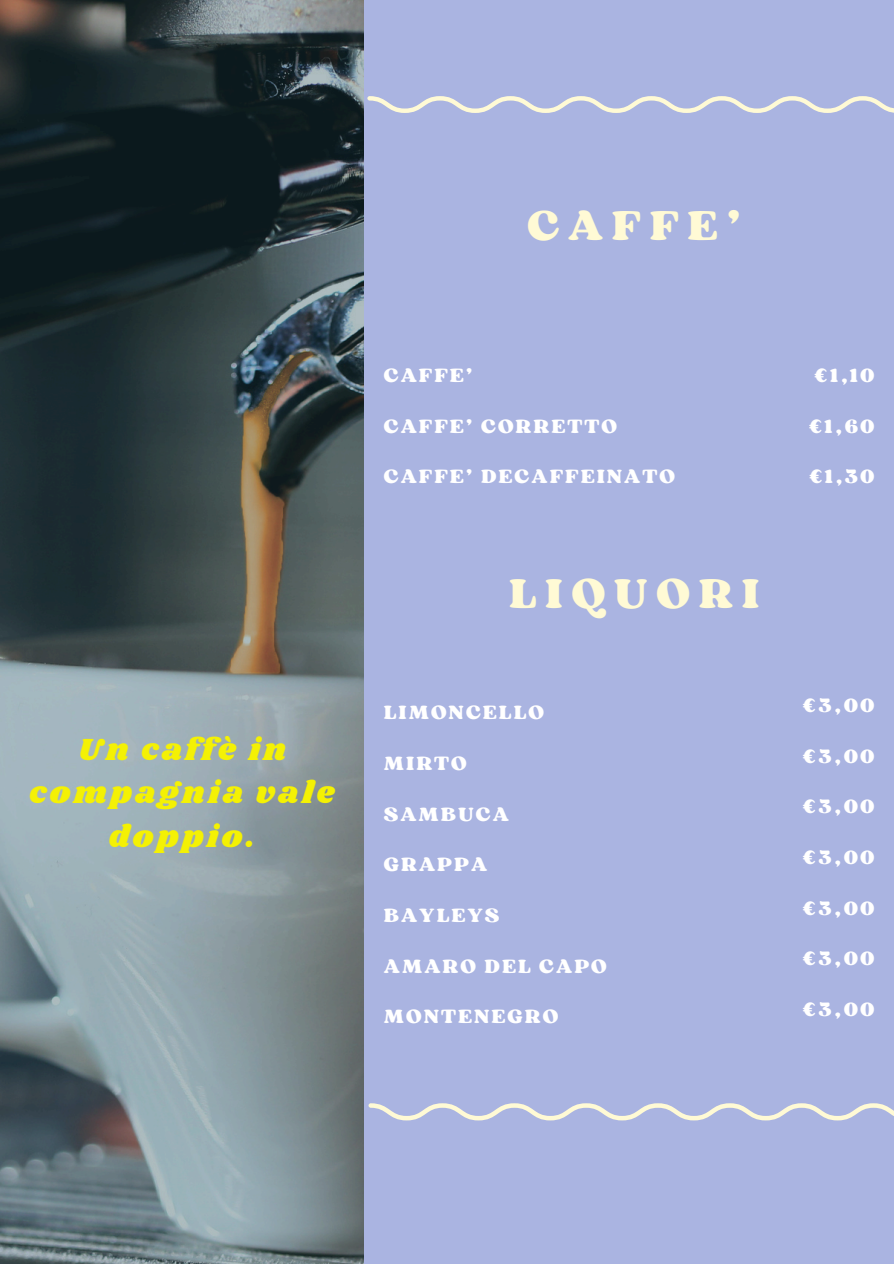
<style>
.page{position:relative;width:894px;height:1264px;background:#fff}
.page>*{position:absolute;margin:0;border:0;box-sizing:border-box;transform-origin:0 0}
.t1{font:43.8px "Sergio Trendy";letter-spacing:.2em;color:#fffad5}
.t2{font:31.65px/44px "Shrikhand";letter-spacing:.1em;color:#f4f104;text-align:center}
.t3{font:20.25px "Sergio Trendy";letter-spacing:.1em;color:#fff}
</style>
<div class="page">
<img style="left:0;top:0;width:364px;height:1263px">
<div style="left:364px;top:0;width:529px;height:1263px;background:#aab4e1"></div>
<svg style="left:367px;top:96px;width:526px;height:17px"></svg>
<svg style="left:368px;top:1103px;width:525px;height:17px"></svg>
<h1 class="t1" style="left:527px;top:198px;width:215px">CAFFE’</h1>
<h2 class="t2" style="left:29px;top:728px;width:307px">Un caffè in compagnia vale doppio.</h2>
<p class="t3" style="left:383px;top:362px;width:90px">CAFFE’</p>
<p class="t3" style="left:383px;top:413px;width:235px">CAFFE’ CORRETTO</p>
<p class="t3" style="left:383px;top:464px;width:292px">CAFFE’ DECAFFEINATO</p>
<h1 class="t1" style="left:509px;top:566px;width:252px">LIQUORI</h1>
<p class="t3" style="left:383px;top:700px;width:162px">LIMONCELLO</p>
<p class="t3" style="left:383px;top:750px;width:84px">MIRTO</p>
<p class="t3" style="left:383px;top:801px;width:127px">SAMBUCA</p>
<p class="t3" style="left:383px;top:851px;width:105px">GRAPPA</p>
<p class="t3" style="left:383px;top:902px;width:117px">BAYLEYS</p>
<p class="t3" style="left:383px;top:953px;width:224px">AMARO DEL CAPO</p>
<p class="t3" style="left:383px;top:1003px;width:176px">MONTENEGRO</p>
<p class="t3" style="left:813px;top:362px;width:62px">€1,10</p>
<p class="t3" style="left:808px;top:413px;width:67px">€1,60</p>
<p class="t3" style="left:808px;top:464px;width:67px">€1,30</p>
<p class="t3" style="left:802px;top:692px;width:74px">€3,00</p>
<p class="t3" style="left:802px;top:743px;width:74px">€3,00</p>
<p class="t3" style="left:802px;top:793px;width:74px">€3,00</p>
<p class="t3" style="left:802px;top:844px;width:74px">€3,00</p>
<p class="t3" style="left:802px;top:895px;width:74px">€3,00</p>
<p class="t3" style="left:802px;top:945px;width:74px">€3,00</p>
<p class="t3" style="left:802px;top:996px;width:74px">€3,00</p>
</div>
